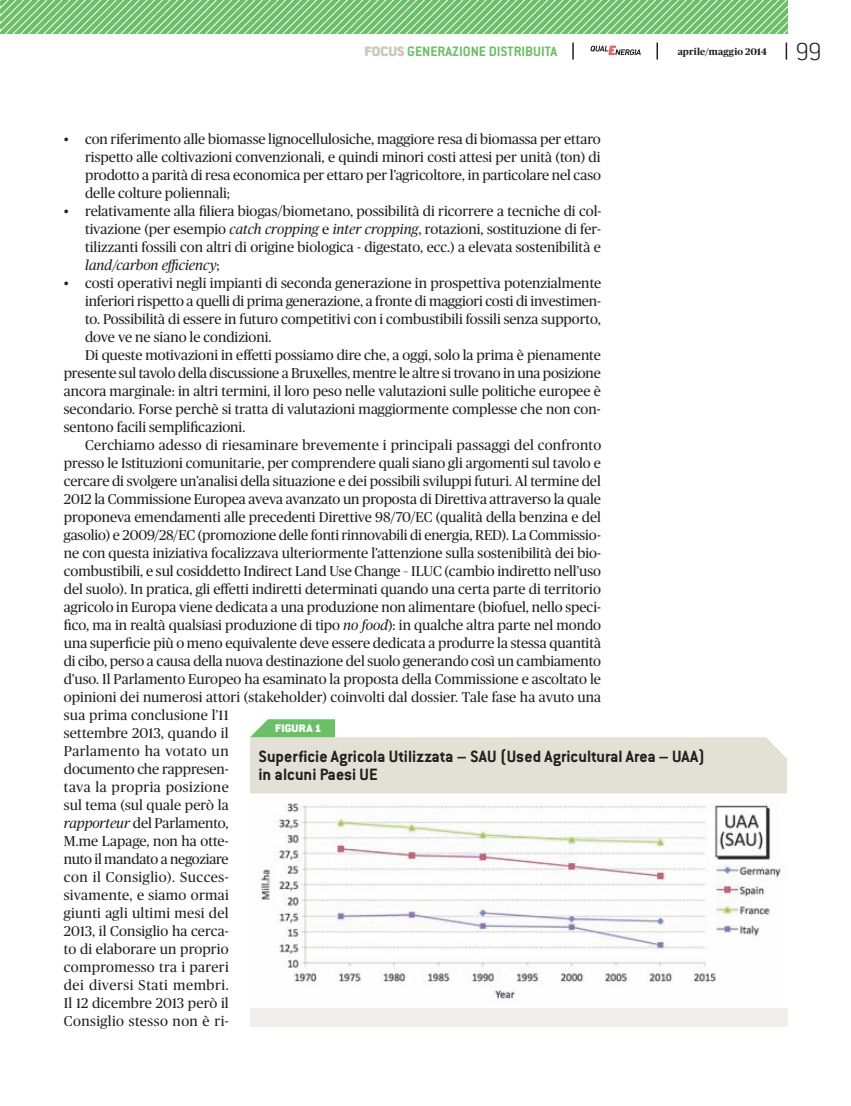
<style>
.page{position:relative;width:851px;height:1106px;background:#fff}
.page>*{position:absolute;margin:0;border:0;box-sizing:border-box;transform-origin:0 0}
.t1{font:200 27px "Conduit ITC Std";color:#231f20}
.t2{font:700 18px/18px "Conduit ITC Std";color:#231f20}
.t3{font:700 15px "Conduit ITC Std";color:#6bc067}
.t4{font:14.25px/18px "Publico";color:#231f20;text-align:justify}
.t5{font:14.25px "Publico";letter-spacing:.02em;color:#231f20}
.t6{font:14.25px "Publico";letter-spacing:.035em;color:#231f20}
.t7{font:14.25px "Publico";letter-spacing:.03em;color:#231f20}
.t8{font:14.25px "Publico";letter-spacing:.025em;color:#231f20}
.t9{font:900 12px "Conduit ITC Std";letter-spacing:.015em;color:#fff}
.t10{font:700 9.75px "Publico";letter-spacing:.015em;color:#231f20}
.s1{font-weight:900;color:#ccc8b6}
.s2{font-style:italic}
</style>
<div class="page">
<svg style="left:590px;top:46px;width:50px;height:9px"></svg>
<svg style="left:785px;top:43px;width:2px;height:17px"></svg>
<svg style="left:656px;top:43px;width:2px;height:17px"></svg>
<svg style="left:572px;top:43px;width:1px;height:17px"></svg>
<img style="left:259px;top:803px;width:522px;height:196px">
<svg style="left:250px;top:719px;width:537px;height:74px"></svg>
<div style="left:250px;top:1008px;width:537px;height:18px;background:#f1efea"></div>
<svg style="left:0;top:0;width:787px;height:34px;background:#85cb82"></svg>
<p class="t3" style="left:364px;top:42px;width:194px"><span class="s1">FOCUS</span> generazione distribuita</p>
<p class="t10" style="left:677px;top:46px;width:91px">aprile/maggio 2014</p>
<h1 class="t1" style="left:795px;top:35px;width:28px">99</h1>
<p class="t4" style="left:85px;top:130px;width:517px;text-indent:-21px">• con riferimento alle biomasse lignocellulosiche, maggiore resa di biomassa per ettaro rispetto alle coltivazioni convenzionali, e quindi minori costi attesi per unità (ton) di prodotto a parità di resa economica per ettaro per l’agricoltore, in particolare nel caso delle colture poliennali;</p>
<p class="t4" style="left:85px;top:202px;width:517px;text-indent:-21px">• relativamente alla filiera biogas/biometano, possibilità di ricorrere a tecniche di col&shy;tivazione (per esempio <span class="s2">catch cropping</span> e <span class="s2">inter cropping</span>, rotazioni, sostituzione di fer&shy;tilizzanti fossili con altri di origine biologica - digestato, ecc.) a elevata sostenibilità e <span class="s2">land/carbon efficiency</span>;</p>
<p class="t4" style="left:64px;top:274px;width:539px">• costi operativi negli impianti di seconda generazione in prospettiva potenzialmente</p>
<p class="t4" style="left:85px;top:292px;width:517px">inferiori rispetto a quelli di prima generazione, a fronte di maggiori costi di investimen-</p>
<p class="t4" style="left:85px;top:310px;width:517px">to. Possibilità di essere in futuro competitivi con i combustibili fossili senza supporto,</p>
<p class="t4" style="left:85px;top:328px;width:188px">dove ve ne siano le condizioni.</p>
<p class="t4" style="left:85px;top:346px;width:517px">Di queste motivazioni in effetti possiamo dire che, a oggi, solo la prima è pienamente</p>
<p class="t4" style="left:64px;top:364px;width:538px">presente sul tavolo della discussione a Bruxelles, mentre le altre si trovano in una posizione</p>
<p class="t4" style="left:64px;top:382px;width:538px">ancora marginale: in altri termini, il loro peso nelle valutazioni sulle politiche europee è</p>
<p class="t4" style="left:64px;top:400px;width:538px">secondario. Forse perchè si tratta di valutazioni maggiormente complesse che non con-</p>
<p class="t4" style="left:64px;top:418px;width:183px">sentono facili semplificazioni.</p>
<p class="t5" style="left:85px;top:437px;width:517px">Cerchiamo adesso di riesaminare brevemente i principali passaggi del confronto</p>
<p class="t4" style="left:64px;top:454px;width:538px">presso le Istituzioni comunitarie, per comprendere quali siano gli argomenti sul tavolo e</p>
<p class="t4" style="left:64px;top:472px;width:538px">cercare di svolgere un’analisi della situazione e dei possibili sviluppi futuri. Al termine del</p>
<p class="t4" style="left:64px;top:490px;width:538px">2012 la Commissione Europea aveva avanzato un proposta di Direttiva attraverso la quale</p>
<p class="t4" style="left:64px;top:508px;width:538px">proponeva emendamenti alle precedenti Direttive 98/70/EC (qualità della benzina e del</p>
<p class="t4" style="left:64px;top:526px;width:538px">gasolio) e 2009/28/EC (promozione delle fonti rinnovabili di energia, RED). La Commissio-</p>
<p class="t4" style="left:64px;top:544px;width:538px">ne con questa iniziativa focalizzava ulteriormente l’attenzione sulla sostenibilità dei bio-</p>
<p class="t4" style="left:64px;top:562px;width:538px">combustibili, e sul cosiddetto Indirect Land Use Change – ILUC (cambio indiretto nell’uso</p>
<p class="t4" style="left:64px;top:580px;width:538px">del suolo). In pratica, gli effetti indiretti determinati quando una certa parte di territorio</p>
<p class="t4" style="left:64px;top:598px;width:538px">agricolo in Europa viene dedicata a una produzione non alimentare (biofuel, nello speci-</p>
<p class="t4" style="left:64px;top:616px;width:538px">fico, ma in realtà qualsiasi produzione di tipo <span class="s2">no food</span>): in qualche altra parte nel mondo</p>
<p class="t4" style="left:64px;top:634px;width:538px">una superficie più o meno equivalente deve essere dedicata a produrre la stessa quantità</p>
<p class="t4" style="left:64px;top:652px;width:538px">di cibo, perso a causa della nuova destinazione del suolo generando così un cambiamento</p>
<p class="t4" style="left:64px;top:670px;width:538px">d’uso. Il Parlamento Europeo ha esaminato la proposta della Commissione e ascoltato le</p>
<p class="t4" style="left:64px;top:688px;width:539px">opinioni dei numerosi attori (stakeholder) coinvolti dal dossier. Tale fase ha avuto una</p>
<p class="t4" style="left:64px;top:706px;width:166px">sua prima conclusione l’11</p>
<p class="t4" style="left:64px;top:724px;width:166px">settembre 2013, quando il</p>
<p class="t6" style="left:64px;top:743px;width:166px">Parlamento ha votato un</p>
<p class="t4" style="left:64px;top:760px;width:166px">documento che rappresen-</p>
<p class="t7" style="left:64px;top:779px;width:166px">tava la propria posizione</p>
<p class="t4" style="left:64px;top:796px;width:166px">sul tema (sul quale però la</p>
<p class="t4" style="left:64px;top:814px;width:166px"><span class="s2">rapporteur</span> del Parlamento,</p>
<p class="t4" style="left:64px;top:832px;width:166px">M.me Lapage, non ha otte-</p>
<p class="t4" style="left:64px;top:850px;width:166px">nuto il mandato a negoziare</p>
<p class="t6" style="left:64px;top:869px;width:166px">con il Consiglio). Succes-</p>
<p class="t5" style="left:64px;top:887px;width:166px">sivamente, e siamo ormai</p>
<p class="t5" style="left:64px;top:905px;width:166px">giunti agli ultimi mesi del</p>
<p class="t4" style="left:64px;top:922px;width:166px">2013, il Consiglio ha cerca-</p>
<p class="t4" style="left:64px;top:940px;width:166px">to di elaborare un proprio</p>
<p class="t8" style="left:64px;top:959px;width:166px">compromesso tra i pareri</p>
<p class="t6" style="left:64px;top:977px;width:166px">dei diversi Stati membri.</p>
<p class="t4" style="left:64px;top:994px;width:166px">Il 12 dicembre 2013 però il</p>
<p class="t7" style="left:64px;top:1013px;width:166px">Consiglio stesso non è ri-</p>
<p class="t9" style="left:275px;top:721px;width:48px">FIGURA 1</p>
<p class="t2" style="left:258px;top:747px;width:448px">Superficie Agricola Utilizzata – SAU (Used Agricultural Area – UAA) in alcuni Paesi UE</p>
</div>
